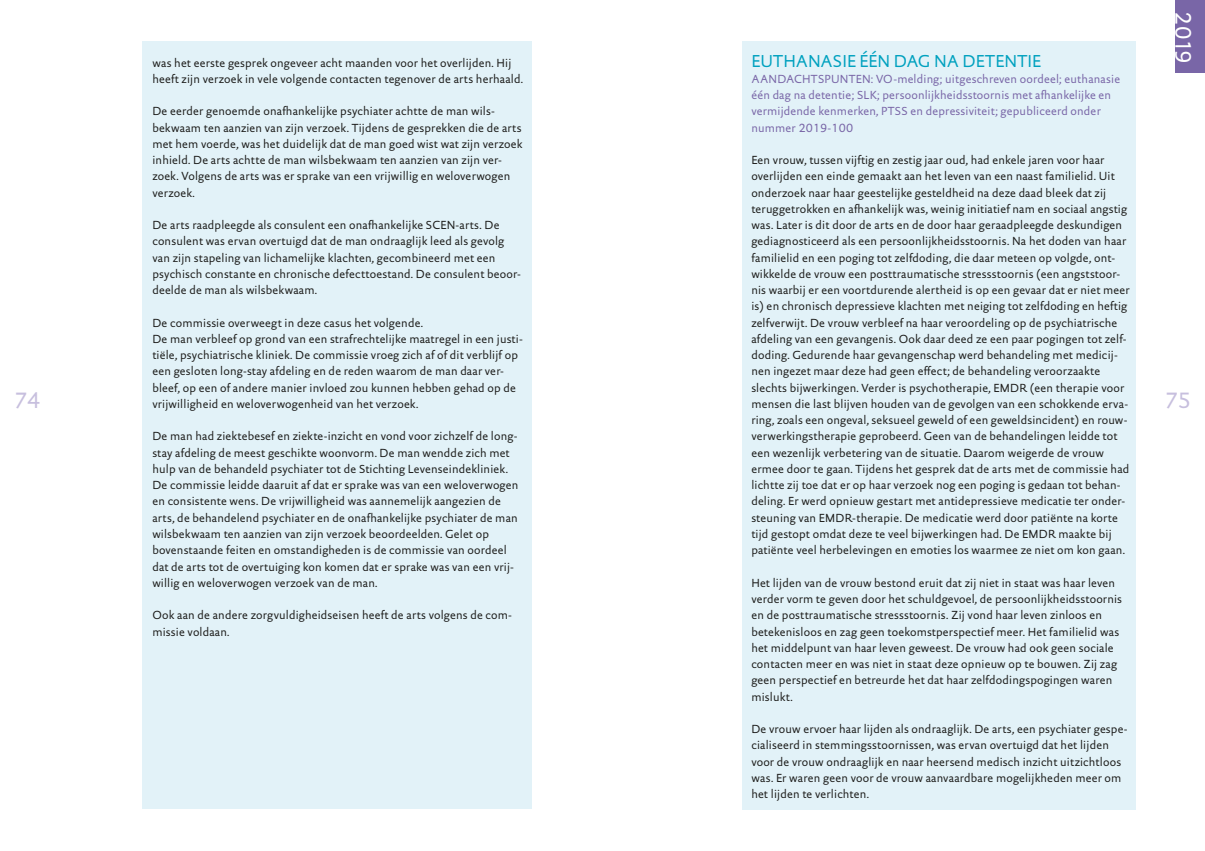
<style>
.page{position:relative;width:1205px;height:851px;background:#fff}
.page>*{position:absolute;margin:0;border:0;box-sizing:border-box;transform-origin:0 0}
.t1{font:22.5px "DTL Documenta Sans TOT";color:#fff}
.t2{font:22.5px "DTL Documenta Sans TOT";color:#c7bfde}
.t3{font:17.5px "DTL Documenta Sans TOT";color:#00a1bf}
.t4{font:11.88px/16.2px "DTL Documenta Sans TOT";letter-spacing:.015em;color:#1d1d1b}
.t5{font:11.88px/16.2px "DTL Documenta Sans TOT";letter-spacing:.015em;color:#7966a7}
</style>
<div class="page">
<div style="left:1175px;top:0;width:30px;height:73px;background:#7966a7"></div>
<div style="left:142px;top:41px;width:389px;height:767px;background:#e2f2f8"></div>
<div style="left:742px;top:41px;width:394px;height:768px;background:#e2f2f8"></div>
<h1 class="t1" style="left:1197px;top:11px;width:55px;rotate:90deg">2019</h1>
<h2 class="t3" style="left:751px;top:50px;width:291px">EUTHANASIE ÉÉN DAG NA DETENTIE</h2>
<p class="t5" style="left:751px;top:70px;width:370px">AANDACHTSPUNTEN: VO-melding; uitgeschreven oordeel; euthanasie één dag na detentie; SLK; persoonlijkheidsstoornis met afhankelijke en vermijdende kenmerken, PTSS en depressiviteit; gepubliceerd onder nummer 2019-100</p>
<p class="t4" style="left:751px;top:152px;width:380px">Een vrouw, tussen vijftig en zestig jaar oud, had enkele jaren voor haar overlijden een einde gemaakt aan het leven van een naast familielid. Uit onderzoek naar haar geestelijke gesteldheid na deze daad bleek dat zij teruggetrokken en afhankelijk was, weinig initiatief nam en sociaal angstig was. Later is dit door de arts en de door haar geraadpleegde deskundigen gediagnosticeerd als een persoonlijkheidsstoornis. Na het doden van haar familielid en een poging tot zelfdoding, die daar meteen op volgde, ont&shy;wikkelde de vrouw een posttraumatische stressstoornis (een angststoor&shy;nis waarbij er een voortdurende alertheid is op een gevaar dat er niet meer is) en chronisch depressieve klachten met neiging tot zelfdoding en heftig zelfverwijt. De vrouw verbleef na haar veroordeling op de psychiatrische afdeling van een gevangenis. Ook daar deed ze een paar pogingen tot zelf&shy;doding. Gedurende haar gevangenschap werd behandeling met medicij&shy;nen ingezet maar deze had geen effect; de behandeling veroorzaakte slechts bijwerkingen. Verder is psychotherapie, EMDR (een therapie voor mensen die last blijven houden van de gevolgen van een schokkende erva&shy;ring, zoals een ongeval, seksueel geweld of een geweldsincident) en rouw&shy;verwerkingstherapie geprobeerd. Geen van de behandelingen leidde tot een wezenlijk verbetering van de situatie. Daarom weigerde de vrouw ermee door te gaan. Tijdens het gesprek dat de arts met de commissie had lichtte zij toe dat er op haar verzoek nog een poging is gedaan tot behan&shy;deling. Er werd opnieuw gestart met antidepressieve medicatie ter onder&shy;steuning van EMDR-therapie. De medicatie werd door patiënte na korte tijd gestopt omdat deze te veel bijwerkingen had. De EMDR maakte bij patiënte veel herbelevingen en emoties los waarmee ze niet om kon gaan.</p>
<p class="t4" style="left:751px;top:574px;width:372px">Het lijden van de vrouw bestond eruit dat zij niet in staat was haar leven verder vorm te geven door het schuldgevoel, de persoonlijkheidsstoornis en de posttraumatische stressstoornis. Zij vond haar leven zinloos en betekenisloos en zag geen toekomstperspectief meer. Het familielid was het middelpunt van haar leven geweest. De vrouw had ook geen sociale contacten meer en was niet in staat deze opnieuw op te bouwen. Zij zag geen perspectief en betreurde het dat haar zelfdodingspogingen waren mislukt.</p>
<p class="t4" style="left:751px;top:720px;width:378px">De vrouw ervoer haar lijden als ondraaglijk. De arts, een psychiater gespe&shy;cialiseerd in stemmingsstoornissen, was ervan overtuigd dat het lijden voor de vrouw ondraaglijk en naar heersend medisch inzicht uitzichtloos was. Er waren geen voor de vrouw aanvaardbare mogelijkheden meer om het lijden te verlichten.</p>
<p class="t4" style="left:152px;top:54px;width:372px">was het eerste gesprek ongeveer acht maanden voor het overlijden. Hij heeft zijn verzoek in vele volgende contacten tegenover de arts herhaald.</p>
<p class="t4" style="left:152px;top:103px;width:372px">De eerder genoemde onafhankelijke psychiater achtte de man wils&shy;bekwaam ten aanzien van zijn verzoek. Tijdens de gesprekken die de arts met hem voerde, was het duidelijk dat de man goed wist wat zijn verzoek inhield. De arts achtte de man wilsbekwaam ten aanzien van zijn ver&shy;zoek. Volgens de arts was er sprake van een vrijwillig en weloverwogen verzoek.</p>
<p class="t4" style="left:152px;top:217px;width:370px">De arts raadpleegde als consulent een onafhankelijke SCEN-arts. De consulent was ervan overtuigd dat de man ondraaglijk leed als gevolg van zijn stapeling van lichamelijke klachten, gecombineerd met een psychisch constante en chronische defecttoestand. De consulent beoor&shy;deelde de man als wilsbekwaam.</p>
<p class="t4" style="left:152px;top:314px;width:372px">De commissie overweegt in deze casus het volgende.<br>De man verbleef op grond van een strafrechtelijke maatregel in een justi&shy;tiële, psychiatrische kliniek. De commissie vroeg zich af of dit verblijf op een gesloten long-stay afdeling en de reden waarom de man daar ver&shy;bleef, op een of andere manier invloed zou kunnen hebben gehad op de vrijwilligheid en weloverwogenheid van het verzoek.</p>
<p class="t4" style="left:152px;top:428px;width:367px">De man had ziektebesef en ziekte-inzicht en vond voor zichzelf de long&shy;stay afdeling de meest geschikte woonvorm. De man wendde zich met hulp van de behandeld psychiater tot de Stichting Levenseindekliniek.<br>De commissie leidde daaruit af dat er sprake was van een weloverwogen en consistente wens. De vrijwilligheid was aannemelijk aangezien de arts, de behandelend psychiater en de onafhankelijke psychiater de man wilsbekwaam ten aanzien van zijn verzoek beoordeelden. Gelet op bovenstaande feiten en omstandigheden is de commissie van oordeel dat de arts tot de overtuiging kon komen dat er sprake was van een vrij&shy;willig en weloverwogen verzoek van de man.</p>
<p class="t4" style="left:152px;top:607px;width:361px">Ook aan de andere zorgvuldigheidseisen heeft de arts volgens de com&shy;missie voldaan.</p>
<h1 class="t2" style="left:14px;top:386px;width:27px">74</h1>
<h1 class="t2" style="left:1165px;top:386px;width:27px">75</h1>
</div>
